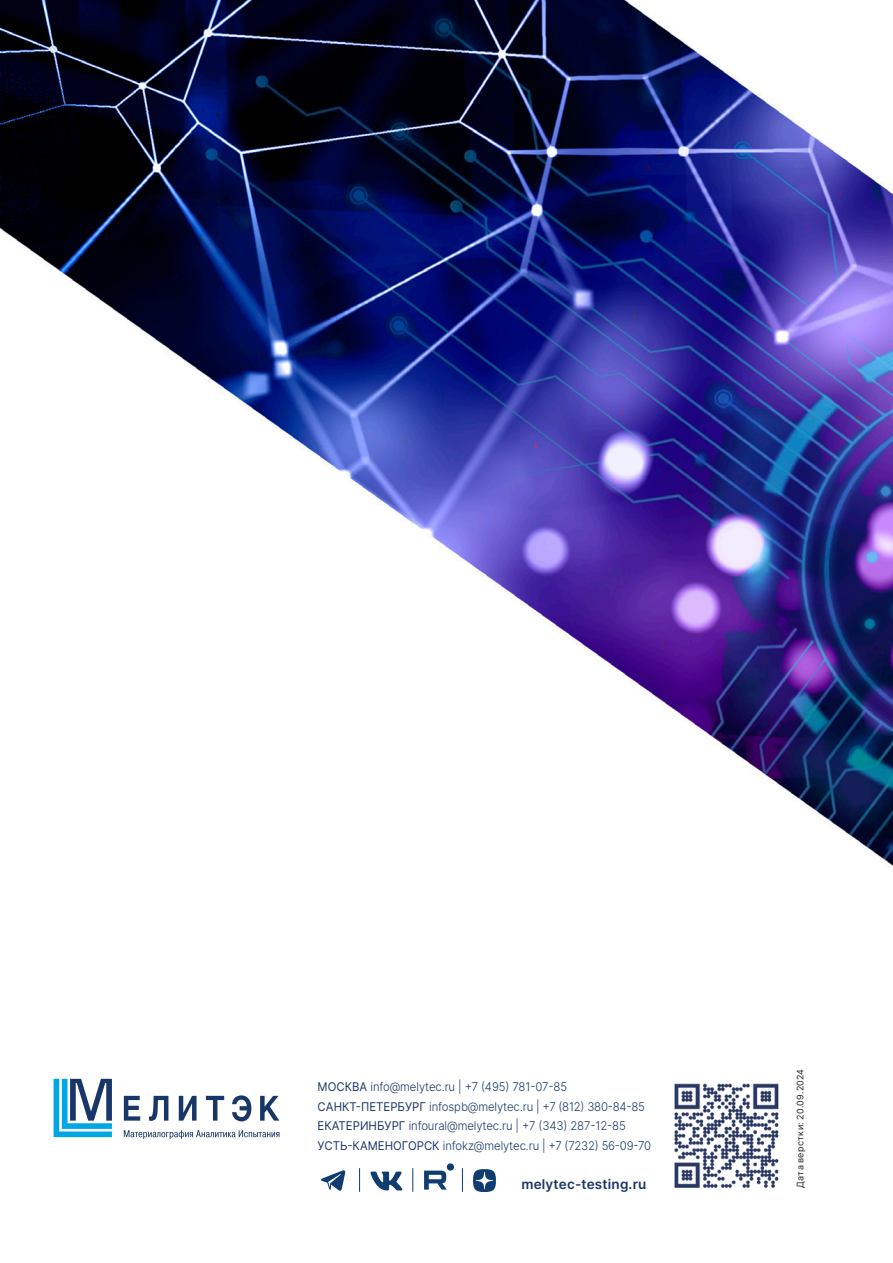
<style>
.page{position:relative;width:893px;height:1263px;background:#fff}
.page>*{position:absolute;margin:0;border:0;box-sizing:border-box;transform-origin:0 0}
.t1{font:600 13.5px "Inter";letter-spacing:.015em;color:#183667}
.t2{font:300 12px/19.5px "Inter";letter-spacing:-.01em;color:#183667;scale:.95 1}
.t3{font:9px "Inter";letter-spacing:.03em;color:#231f20}
.s1{font-weight:400}
</style>
<div class="page">
<img style="left:0;top:0;width:893px;height:1192px">
<svg style="left:124px;top:1096px;width:16px;height:24px"></svg>
<svg style="left:149px;top:1096px;width:19px;height:25px"></svg>
<svg style="left:179px;top:1096px;width:18px;height:24px"></svg>
<svg style="left:206px;top:1096px;width:18px;height:24px"></svg>
<svg style="left:232px;top:1095px;width:19px;height:26px"></svg>
<svg style="left:260px;top:1096px;width:19px;height:24px"></svg>
<svg style="left:124px;top:1130px;width:155px;height:9px"></svg>
<svg style="left:54px;top:1079px;width:58px;height:58px"></svg>
<img style="left:666px;top:1079px;width:118px;height:113px">
<svg style="left:473px;top:1169px;width:23px;height:23px"></svg>
<svg style="left:321px;top:1170px;width:24px;height:21px"></svg>
<svg style="left:370px;top:1171px;width:32px;height:19px"></svg>
<svg style="left:359px;top:1168px;width:1px;height:24px"></svg>
<svg style="left:412px;top:1168px;width:1px;height:24px"></svg>
<svg style="left:462px;top:1168px;width:1px;height:24px"></svg>
<svg style="left:424px;top:1170px;width:23px;height:19px"></svg>
<div style="left:447px;top:1163px;width:7px;height:7px;background:#0f3d70;border-radius:50%"></div>
<p class="t2" style="left:318px;top:1077px;width:352px"><span class="s1">МОСКВА</span> info@melytec.ru | +7 (495) 781-07-85<br><span class="s1">САНКТ-ПЕТЕРБУРГ</span> infospb@melytec.ru | +7 (812) 380-84-85<br><span class="s1">ЕКАТЕРИНБУРГ</span> infoural@melytec.ru | +7 (343) 287-12-85<br><span class="s1">УСТЬ-КАМЕНОГОРСК</span> infokz@melytec.ru | +7 (7232) 56-09-70</p>
<p class="t1" style="left:521px;top:1174px;width:127px">melytec-testing.ru</p>
<p class="t3" style="left:794px;top:1188px;width:121px;rotate:-90deg">Дата верстки: 20.09.2024</p>
</div>
